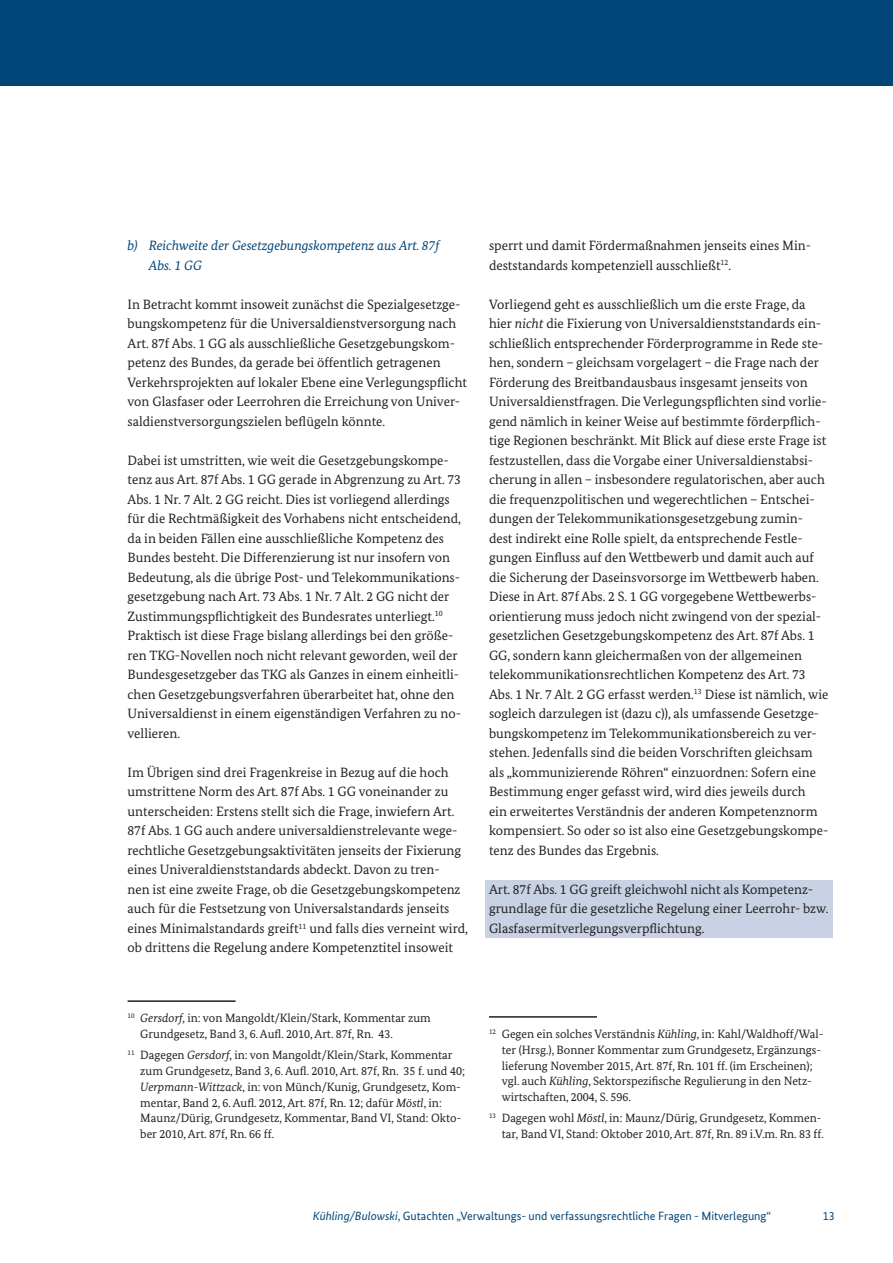
<style>
.page{position:relative;width:893px;height:1263px;background:#fff}
.page>*{position:absolute;margin:0;border:0;box-sizing:border-box;transform-origin:0 0}
.t1{font:13.5px/19.5px "Bundes Serif";color:#231f20}
.t2{font:italic 13.5px/19.5px "Bundes Serif";color:#004578}
.t3{font:12px/15.8px "Bundes Serif";color:#231f20}
.t4{font:12px "Bundes Sans";color:#004578}
.s1{font-style:italic}
</style>
<div class="page">
<div style="left:485px;top:881px;width:348px;height:57px;background:#c8d2e4"></div>
<hr style="left:128px;top:1000px;width:108px;height:2px;background:#231f20">
<hr style="left:489px;top:1016px;width:108px;height:2px;background:#231f20">
<div style="left:0;top:0;width:893px;height:85px;background:#004578"></div>
<p class="t2" style="left:149px;top:236px;width:292px;text-indent:-21px">b) Reichweite der Gesetzgebungskompetenz aus Art. 87f<br>Abs. 1 GG</p>
<p class="t1" style="left:128px;top:294px;width:341px">In Betracht kommt insoweit zunächst die Spezialgesetzge&shy;bungskompetenz für die Universaldienstversorgung nach Art. 87f Abs. 1 GG als ausschließliche Gesetzgebungskom&shy;petenz des Bundes, da gerade bei öffentlich getragenen Verkehrsprojekten auf lokaler Ebene eine Verlegungspflicht von Glasfaser oder Leerrohren die Erreichung von Univer&shy;saldienstversorgungszielen beflügeln könnte.</p>
<p class="t1" style="left:128px;top:450px;width:335px">Dabei ist umstritten, wie weit die Gesetzgebungskompe&shy;tenz aus Art. 87f Abs. 1 GG gerade in Abgrenzung zu Art. 73<br>Abs. 1 Nr. 7 Alt. 2 GG reicht. Dies ist vorliegend allerdings für die Rechtmäßigkeit des Vorhabens nicht entscheidend, da in beiden Fällen eine ausschließliche Kompetenz des Bundes besteht. Die Differenzierung ist nur insofern von Bedeutung, als die übrige Post- und Telekommunikations&shy;gesetzgebung nach Art. 73 Abs. 1 Nr. 7 Alt. 2 GG nicht der Zustimmungspflichtigkeit des Bundesrates unterliegt.<sup>10<br></sup>Praktisch ist diese Frage bislang allerdings bei den größe&shy;ren TKG-Novellen noch nicht relevant geworden, weil der Bundesgesetzgeber das TKG als Ganzes in einem einheitli&shy;chen Gesetzgebungsverfahren überarbeitet hat, ohne den Universaldienst in einem eigenständigen Verfahren zu no&shy;vellieren.</p>
<p class="t1" style="left:128px;top:762px;width:342px">Im Übrigen sind drei Fragenkreise in Bezug auf die hoch umstrittene Norm des Art. 87f Abs. 1 GG voneinander zu unterscheiden: Erstens stellt sich die Frage, inwiefern Art.<br>87f Abs. 1 GG auch andere universaldienstrelevante wege&shy;rechtliche Gesetzgebungsaktivitäten jenseits der Fixierung eines Univeraldienststandards abdeckt. Davon zu tren-<br>nen ist eine zweite Frage, ob die Gesetzgebungskompetenz auch für die Festsetzung von Universalstandards jenseits eines Minimalstandards greift<sup>11</sup> und falls dies verneint wird, ob drittens die Regelung andere Kompetenztitel insoweit</p>
<p class="t1" style="left:489px;top:236px;width:324px">sperrt und damit Fördermaßnahmen jenseits eines Min&shy;deststandards kompetenziell ausschließt<sup>12</sup>.</p>
<p class="t1" style="left:489px;top:294px;width:341px">Vorliegend geht es ausschließlich um die erste Frage, da hier <span class="s1">nicht</span> die Fixierung von Universaldienststandards ein&shy;schließlich entsprechender Förderprogramme in Rede ste&shy;hen, sondern – gleichsam vorgelagert – die Frage nach der Förderung des Breitbandausbaus insgesamt jenseits von Universaldienstfragen. Die Verlegungspflichten sind vorlie&shy;gend nämlich in keiner Weise auf bestimmte förderpflich&shy;tige Regionen beschränkt. Mit Blick auf diese erste Frage ist festzustellen, dass die Vorgabe einer Universaldienstabsi&shy;cherung in allen – insbesondere regulatorischen, aber auch die frequenzpolitischen und wegerechtlichen – Entschei&shy;dungen der Telekommunikationsgesetzgebung zumin&shy;dest indirekt eine Rolle spielt, da entsprechende Festle&shy;gungen Einfluss auf den Wettbewerb und damit auch auf die Sicherung der Daseinsvorsorge im Wettbewerb haben.<br>Diese in Art. 87f Abs. 2 S. 1 GG vorgegebene Wettbewerbs&shy;orientierung muss jedoch nicht zwingend von der spezial&shy;gesetzlichen Gesetzgebungskompetenz des Art. 87f Abs. 1<br>GG, sondern kann gleichermaßen von der allgemeinen telekommunikationsrechtlichen Kompetenz des Art. 73<br>Abs. 1 Nr. 7 Alt. 2 GG erfasst werden.<sup>13</sup> Diese ist nämlich, wie sogleich darzulegen ist (dazu c)), als umfassende Gesetzge&shy;bungskompetenz im Telekommunikationsbereich zu ver&shy;stehen. Jedenfalls sind die beiden Vorschriften gleichsam als „kommunizierende Röhren“ einzuordnen: Sofern eine Bestimmung enger gefasst wird, wird dies jeweils durch<br>ein erweitertes Verständnis der anderen Kompetenznorm kompensiert. So oder so ist also eine Gesetzgebungskompe&shy;tenz des Bundes das Ergebnis.</p>
<p class="t1" style="left:489px;top:879px;width:341px">Art. 87f Abs. 1 GG greift gleichwohl nicht als Kompetenz&shy;grundlage für die gesetzliche Regelung einer Leerrohr- bzw.<br>Glasfasermitverlegungsverpflichtung.</p>
<p class="t3" style="left:140px;top:1010px;width:292px;text-indent:-13px"><sup>10</sup> <span class="s1">Gersdorf</span>, in: von Mangoldt/Klein/Stark, Kommentar zum<br>Grundgesetz, Band 3, 6. Aufl. 2010, Art. 87f, Rn. 43.</p>
<p class="t3" style="left:140px;top:1047px;width:326px;text-indent:-13px"><sup>11</sup> Dagegen <span class="s1">Gersdorf</span>, in: von Mangoldt/Klein/Stark, Kommentar zum Grundgesetz, Band 3, 6. Aufl. 2010, Art. 87f, Rn. 35 f. und 40; <span class="s1">Uerpmann-Wittzack</span>, in: von Münch/Kunig, Grundgesetz, Kom&shy;mentar, Band 2, 6. Aufl. 2012, Art. 87f, Rn. 12; dafür <span class="s1">Möstl</span>, in:<br>Maunz/Dürig, Grundgesetz, Kommentar, Band VI, Stand: Okto&shy;ber 2010, Art. 87f, Rn. 66 ff.</p>
<p class="t3" style="left:502px;top:1026px;width:323px;text-indent:-13px"><sup>12</sup> Gegen ein solches Verständnis <span class="s1">Kühling</span>, in: Kahl/Waldhoff/Wal&shy;ter (Hrsg.), Bonner Kommentar zum Grundgesetz, Ergänzungs&shy;lieferung November 2015, Art. 87f, Rn. 101 ff. (im Erscheinen); vgl. auch <span class="s1">Kühling</span>, Sektorspezifische Regulierung in den Netz&shy;wirtschaften, 2004, S. 596.</p>
<p class="t3" style="left:489px;top:1110px;width:336px;text-align:right"><sup>13</sup> Dagegen wohl <span class="s1">Möstl</span>, in: Maunz/Dürig, Grundgesetz, Kommen&shy;tar, Band VI, Stand: Oktober 2010, Art. 87f, Rn. 89 i.V.m. Rn. 83 ff.</p>
<p class="t4" style="left:313px;top:1209px;width:460px"><span class="s1">Kühling/Bulowski</span>, Gutachten „Verwaltungs- und verfassungsrechtliche Fragen - Mitverlegung“</p>
<p class="t4" style="left:823px;top:1209px;width:13px">13</p>
</div>
